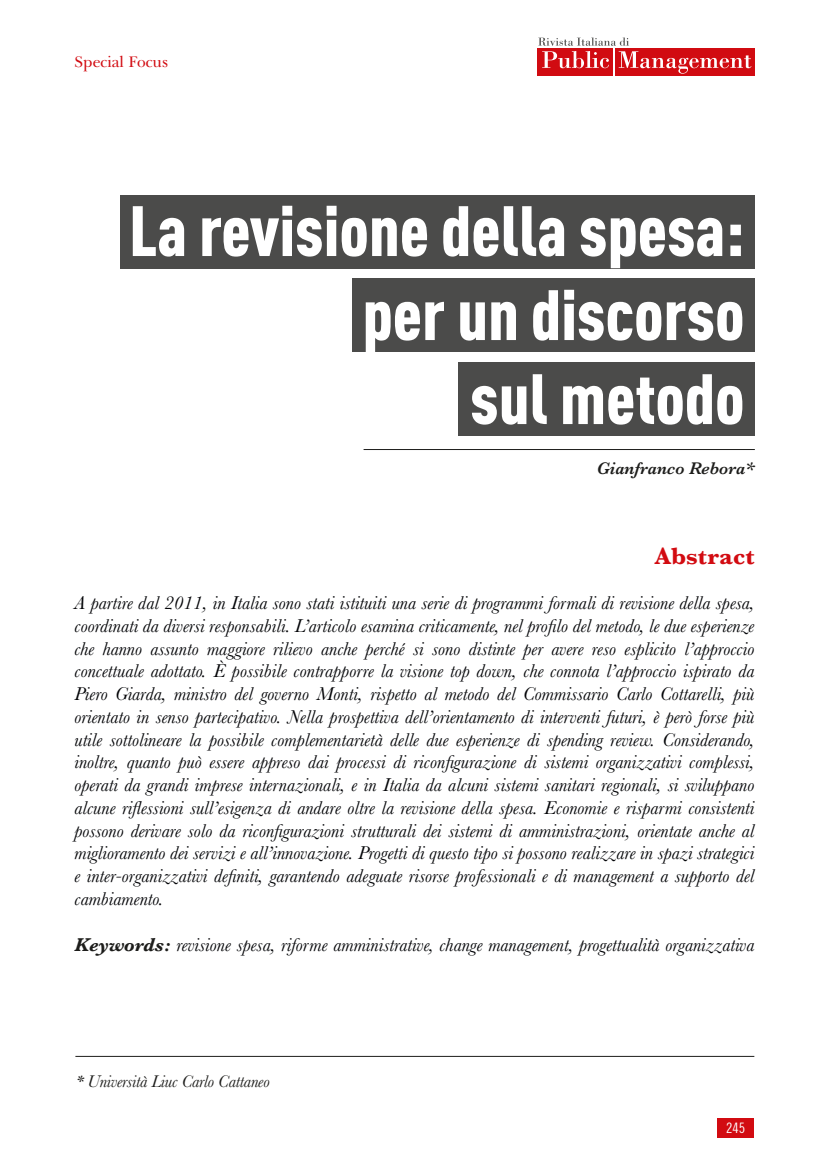
<style>
.page{position:relative;width:819px;height:1166px;background:#fff}
.page>*{position:absolute;margin:0;border:0;box-sizing:border-box;transform-origin:0 0}
.t1{font:900 70px/84px "DIN Cond";color:#fff;text-align:right}
.t2{font:700 24.5px "Baskerville";letter-spacing:.005em;color:#d20b11}
.t3{font:italic 19.25px/22.8px "Baskerville";color:#040508;text-align:justify}
.t4{font:italic 17.5px "Baskerville";letter-spacing:-.01em;color:#1d1d1b}
.t5{font:italic 600 17.5px "Baskerville";color:#1d1d1b}
.t6{font:15.75px "Baskerville BT";color:#d20b11}
.t7{font:14.35px "Trade Gothic Cond Eighteen";color:#fff}
.s1{font-weight:700;color:#1d1d1b}
</style>
<div class="page">
<div style="left:717px;top:1118px;width:36px;height:20px;background:#d20b11"></div>
<div style="left:537px;top:48px;width:76px;height:27px;background:#d10b11"></div>
<div style="left:615px;top:48px;width:139px;height:27px;background:#d10b11"></div>
<svg style="left:538px;top:37px;width:213px;height:37px"></svg>
<div style="left:120px;top:195px;width:634px;height:73px;background:#4b4b4a"></div>
<div style="left:352px;top:279px;width:402px;height:73px;background:#4b4b4a"></div>
<div style="left:458px;top:363px;width:296px;height:73px;background:#4b4b4a"></div>
<hr style="left:363px;top:449px;width:391px;height:1px;background:#1d1d1b">
<hr style="left:75px;top:1056px;width:679px;height:1px;background:#1d1d1b">
<p class="t6" style="left:74px;top:52px;width:95px">Special Focus</p>
<h1 class="t1" style="left:129px;top:187px;width:617px">La revisione della spesa: per un discorso<br>sul metodo</h1>
<p class="t5" style="left:596px;top:456px;width:160px">Gianfranco Rebora*</p>
<p class="t2" style="left:655px;top:538px;width:101px">Abstract</p>
<p class="t3" style="left:74px;top:591px;width:681px">A partire dal 2011, in Italia sono stati istituiti una serie di programmi formali di revisione della spesa, coordinati da diversi responsabili. L’articolo esamina criticamente, nel profilo del metodo, le due esperienze che hanno assunto maggiore rilievo anche perché si sono distinte per avere reso esplicito l’approccio concettuale adottato. È possibile contrapporre la visione top down, che connota l’approccio ispirato da Piero Giarda, ministro del governo Monti, rispetto al metodo del Commissario Carlo Cottarelli, più orientato in senso partecipativo. Nella prospettiva dell’orientamento di interventi futuri, è però forse più utile sottolineare la possibile complementarietà delle due esperienze di spending review. Considerando, inoltre, quanto può essere appreso dai processi di riconfigurazione di sistemi organizzativi complessi, operati da grandi imprese internazionali, e in Italia da alcuni sistemi sanitari regionali, si sviluppano alcune riflessioni sull’esigenza di andare oltre la revisione della spesa. Economie e risparmi consistenti possono derivare solo da riconfigurazioni strutturali dei sistemi di amministrazioni, orientate anche al miglioramento dei servizi e all’innovazione. Progetti di questo tipo si possono realizzare in spazi strategici e inter-organizzativi definiti, garantendo adeguate risorse professionali e di management a supporto del cambiamento.</p>
<p class="t3" style="left:74px;top:933px;width:681px"><span class="s1">Keywords:</span> revisione spesa, riforme amministrative, change management, progettualità organizzativa</p>
<p class="t4" style="left:75px;top:1069px;width:196px">* Università Liuc Carlo Cattaneo</p>
<p class="t7" style="left:726px;top:1120px;width:21px">245</p>
</div>
